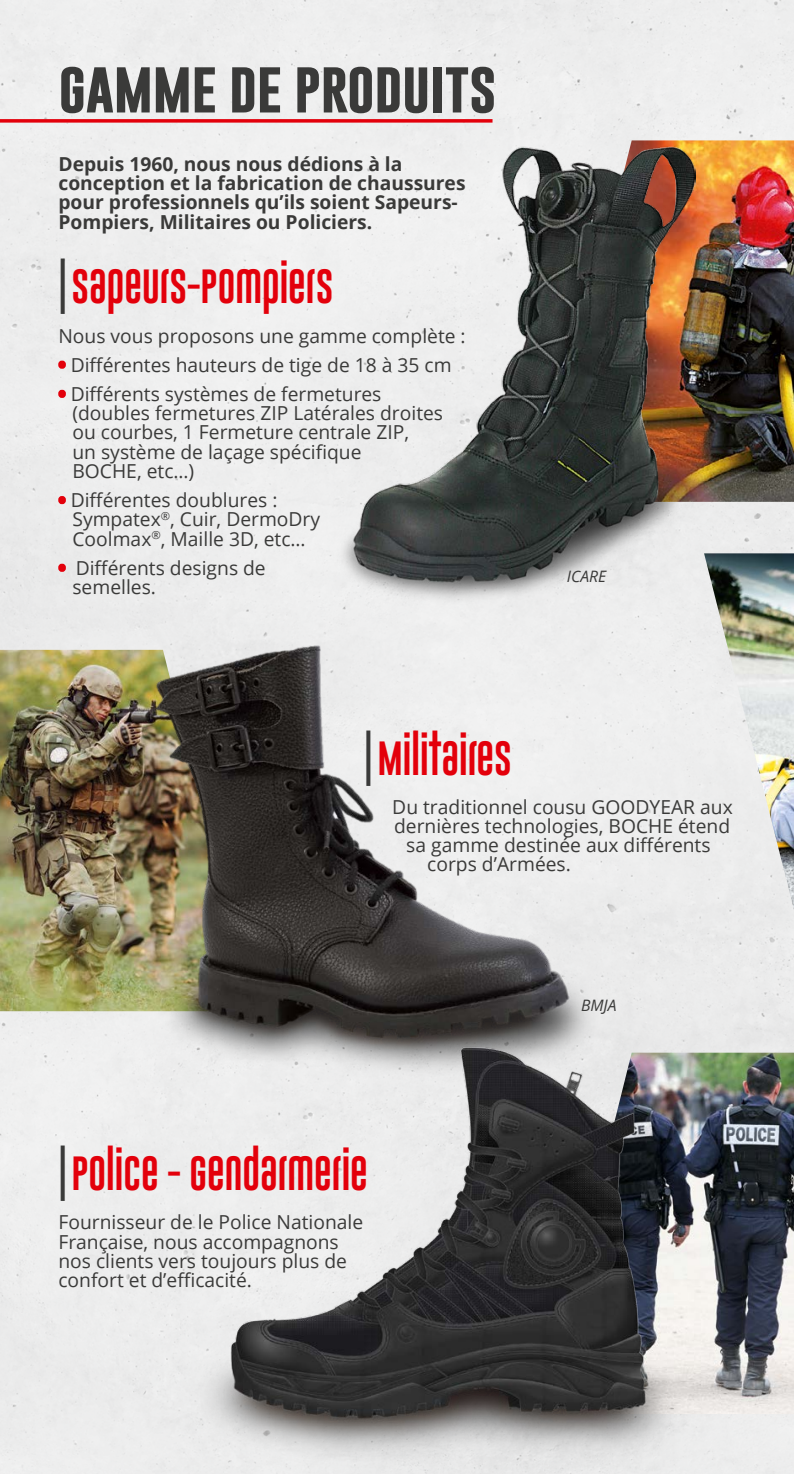
<style>
.page{position:relative;width:794px;height:1474px;background:#fff}
.page>*{position:absolute;margin:0;border:0;box-sizing:border-box;transform-origin:0 0}
.t1{font:700 52.5px "Gobold";letter-spacing:-.01em;color:#3a3a39}
.t2{font:35px "Gobold Uplow";color:#e3000b}
.t3{font:19.25px/19.2px "Open Sans";color:#3a3a39}
.t4{font:700 19.25px/19.2px "Open Sans";color:#3a3a39}
.t5{font:italic 15.75px "Open Sans";color:#3a3a39}
.s1{color:#3a3a39}
.s2{color:#e3000b}
</style>
<div class="page">
<svg style="left:55px;top:357px;width:14px;height:14px"></svg>
<svg style="left:55px;top:387px;width:14px;height:13px"></svg>
<svg style="left:55px;top:493px;width:14px;height:14px"></svg>
<svg style="left:55px;top:560px;width:14px;height:14px"></svg>
<svg style="left:0;top:119px;width:492px;height:4px"></svg>
<img style="left:0;top:650px;width:155px;height:361px">
<img style="left:686px;top:1052px;width:108px;height:361px">
<img style="left:704px;top:553px;width:90px;height:357px">
<img style="left:610px;top:140px;width:184px;height:362px">
<img style="left:336px;top:146px;width:359px;height:458px">
<img style="left:155px;top:646px;width:444px;height:434px">
<img style="left:190px;top:1046px;width:496px;height:421px">
<h1 class="t1" style="left:58px;top:53px;width:440px">GAMME DE PRODUITS</h1>
<p class="t4" style="left:58px;top:154px;width:408px">Depuis 1960, nous nous dédions à la conception et la fabrication de chaussures pour professionnels qu’ils soient Sapeurs-Pompiers, Militaires ou Policiers.</p>
<h2 class="t2" style="left:58px;top:259px;width:276px"><span class="s1">|</span>SAPEURS-POMPIERS</h2>
<p class="t3" style="left:58px;top:325px;width:409px">Nous vous proposons une gamme complète :</p>
<p class="t3" style="left:58px;top:354px;width:395px"><span class="s2">•</span> Différentes hauteurs de tige de 18 à 35 cm</p>
<p class="t3" style="left:72px;top:384px;width:372px;text-indent:-14px"><span class="s2">•</span> Différents systèmes de fermetures (doubles fermetures ZIP Latérales droites ou courbes, 1 Fermeture centrale ZIP,<br>un système de laçage spécifique<br>BOCHE, etc…)</p>
<p class="t3" style="left:72px;top:490px;width:249px;text-indent:-14px"><span class="s2">•</span> Différentes doublures :<br>Sympatex<sup>®</sup>, Cuir, DermoDry<br>Coolmax<sup>®</sup>, Maille 3D, etc…</p>
<p class="t3" style="left:72px;top:557px;width:195px;text-indent:-14px"><span class="s2">•</span> Différents designs de semelles.</p>
<p class="t5" style="left:567px;top:565px;width:41px">ICARE</p>
<h2 class="t2" style="left:364px;top:730px;width:149px"><span class="s1">|</span>MILITAIRES</h2>
<p class="t3" style="left:392px;top:796px;width:342px">Du traditionnel cousu GOODYEAR aux</p>
<p class="t3" style="left:394px;top:815px;width:337px">dernières technologies, BOCHE étend</p>
<p class="t3" style="left:406px;top:835px;width:306px">sa gamme destinée aux différents</p>
<p class="t3" style="left:427px;top:854px;width:145px">corps d’Armées.</p>
<h2 class="t2" style="left:58px;top:1145px;width:311px"><span class="s1">|</span> POLICE - GENDARMERIE</h2>
<p class="t3" style="left:58px;top:1212px;width:306px">Fournisseur de le Police Nationale<br>Française, nous accompagnons nos clients vers toujours plus de confort et d’efficacité.</p>
<p class="t5" style="left:581px;top:994px;width:37px">BMJA</p>
</div>
